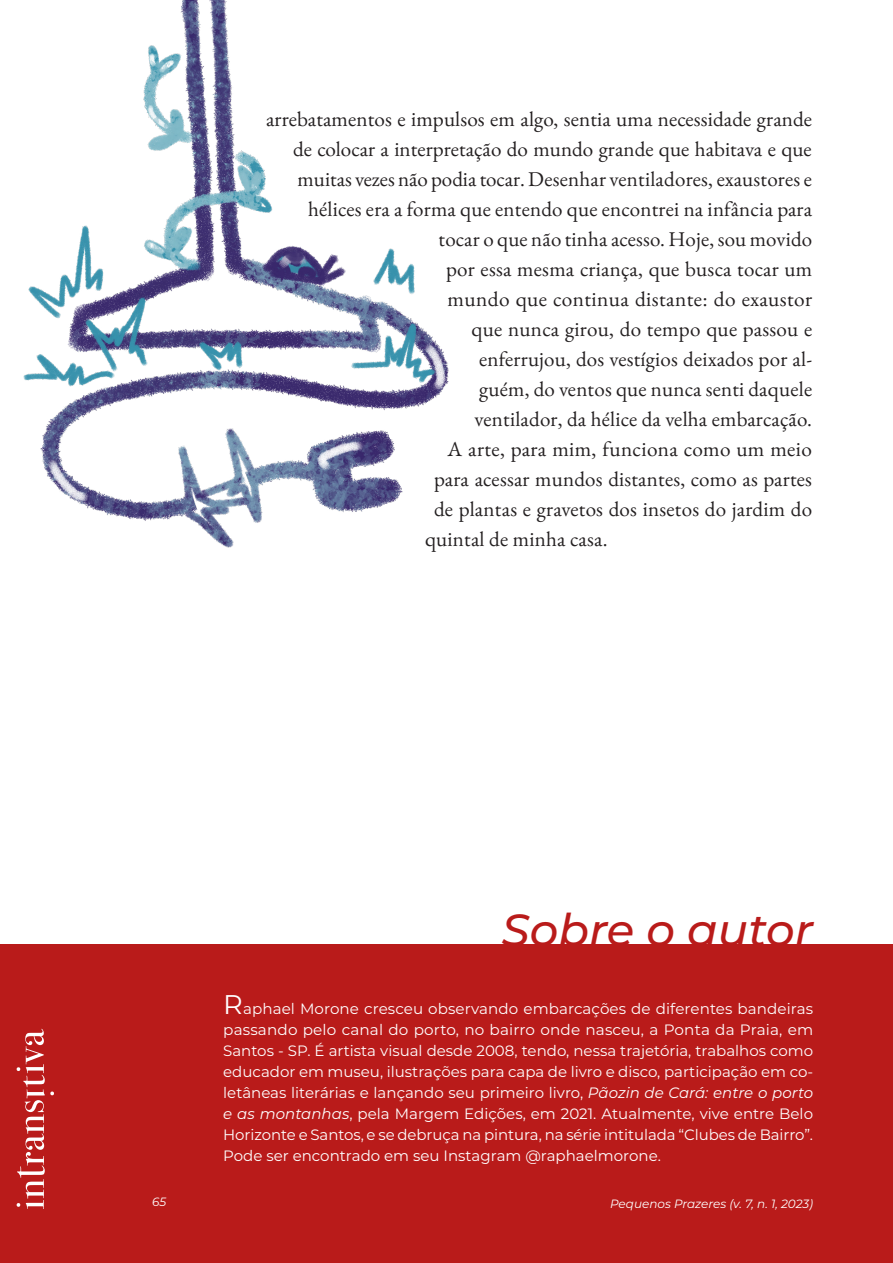
<style>
.page{position:relative;width:893px;height:1263px;background:#fff}
.page>*{position:absolute;margin:0;border:0;box-sizing:border-box;transform-origin:0 0}
.Biografia_-_título{font:italic 500 45px "Montserrat";color:#b91b1a}
.Corpo_do_texto{font:21px "EB Garamond";letter-spacing:.01em;color:#231f20}
.Biografia_-_corpo_do_texto{font:15px/21px "Montserrat";color:#fff;text-align:justify}
.Paginação{font:italic 12px "Montserrat";color:#fff}
.s1{font-size:27px}
.s2{font-style:italic}
</style>
<div class="page">
<img style="left:23px;top:0;width:426px;height:548px">
<div style="left:0;top:944px;width:893px;height:319px;background:#b91b1a"></div>
<svg style="left:17px;top:1029px;width:37px;height:180px"></svg>
<p class="Corpo_do_texto" style="left:266px;top:105px;width:548px">arrebatamentos e impulsos em algo, sentia uma necessidade grande</p>
<p class="Corpo_do_texto" style="left:293px;top:135px;width:520px">de colocar a interpretação do mundo grande que habitava e que</p>
<p class="Corpo_do_texto" style="left:298px;top:165px;width:516px">muitas vezes não podia tocar. Desenhar ventiladores, exaustores e</p>
<p class="Corpo_do_texto" style="left:308px;top:195px;width:506px">hélices era a forma que entendo que encontrei na infância para</p>
<p class="Corpo_do_texto" style="left:439px;top:225px;width:375px">tocar o que não tinha acesso. Hoje, sou movido</p>
<p class="Corpo_do_texto" style="left:446px;top:255px;width:368px">por essa mesma criança, que busca tocar um</p>
<p class="Corpo_do_texto" style="left:448px;top:285px;width:366px">mundo que continua distante: do exaustor</p>
<p class="Corpo_do_texto" style="left:472px;top:315px;width:342px">que nunca girou, do tempo que passou e</p>
<p class="Corpo_do_texto" style="left:479px;top:345px;width:335px">enferrujou, dos vestígios deixados por al-</p>
<p class="Corpo_do_texto" style="left:479px;top:375px;width:335px">guém, do ventos que nunca senti daquele</p>
<p class="Corpo_do_texto" style="left:475px;top:405px;width:339px">ventilador, da hélice da velha embarcação.</p>
<p class="Corpo_do_texto" style="left:448px;top:435px;width:366px">A arte, para mim, funciona como um meio</p>
<p class="Corpo_do_texto" style="left:434px;top:465px;width:379px">para acessar mundos distantes, como as partes</p>
<p class="Corpo_do_texto" style="left:434px;top:495px;width:380px">de plantas e gravetos dos insetos do jardim do</p>
<p class="Corpo_do_texto" style="left:425px;top:525px;width:184px">quintal de minha casa.</p>
<p class="Biografia_-_título" style="left:502px;top:898px;width:313px">Sobre o autor</p>
<p class="Biografia_-_corpo_do_texto" style="left:223px;top:998px;width:592px"><span class="s1">R</span>aphael Morone cresceu observando embarcações de diferentes bandeiras passando pelo canal do porto, no bairro onde nasceu, a Ponta da Praia, em Santos - SP. É artista visual desde 2008, tendo, nessa trajetória, trabalhos como educador em museu, ilustrações para capa de livro e disco, participação em co&shy;letâneas literárias e lançando seu primeiro livro, <span class="s2">Pãozin de Cará: entre o porto e as montanhas</span>, pela Margem Edições, em 2021. Atualmente, vive entre Belo Horizonte e Santos, e se debruça na pintura, na série intitulada “Clubes de Bairro”.<br>Pode ser encontrado em seu Instagram @raphaelmorone.</p>
<p class="Paginação" style="left:152px;top:1193px;width:16px">65</p>
<p class="Paginação" style="left:610px;top:1195px;width:205px">Pequenos Prazeres (v. 7, n. 1, 2023)</p>
</div>
